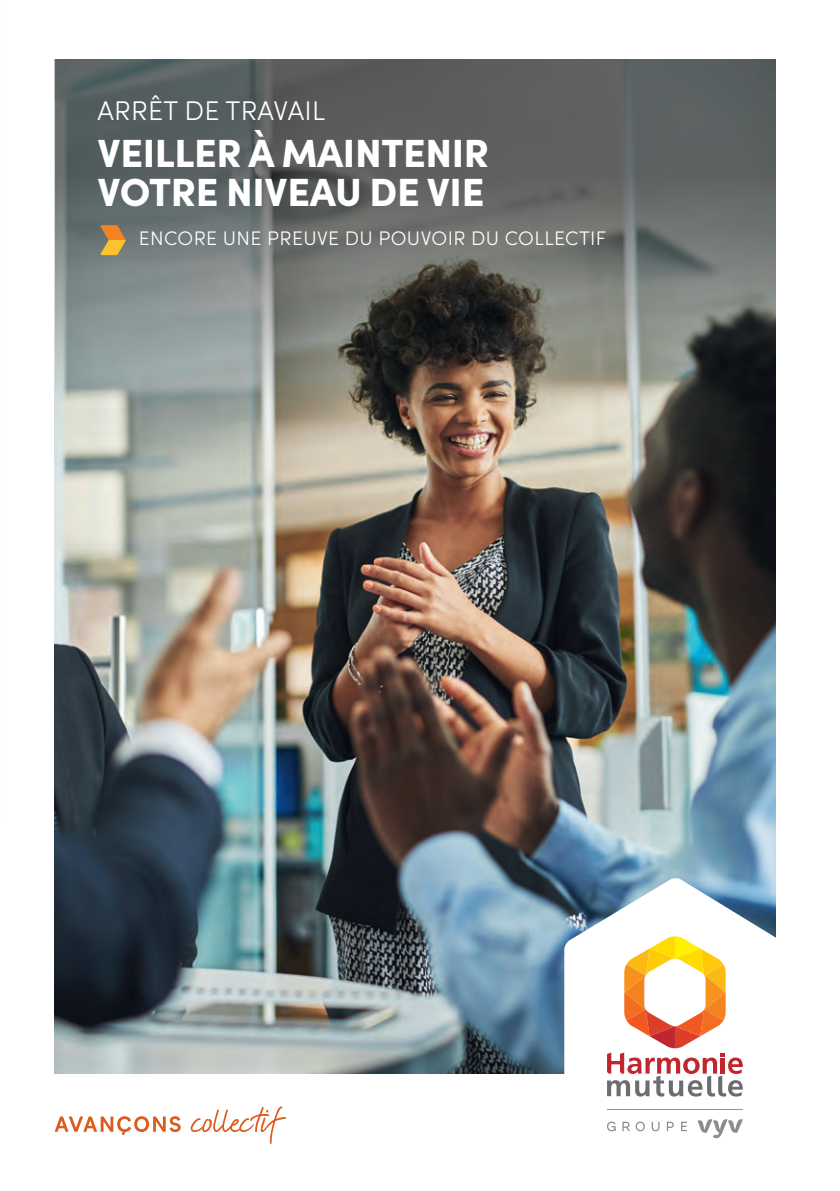
<style>
.page{position:relative;width:840px;height:1191px;background:#fff}
.page>*{position:absolute;margin:0;border:0;box-sizing:border-box;transform-origin:0 0}
.t1{font:900 39.4px/39.4px "Sofia Pro";letter-spacing:-.01em;color:#fff}
.t2{font:300 27px "Sofia Pro";letter-spacing:.01em;color:#fff}
.t3{font:300 19.6px "Sofia Pro";letter-spacing:.02em;color:#fff}
</style>
<div class="page">
<img style="left:55px;top:817px;width:720px;height:256px">
<img style="left:55px;top:60px;width:720px;height:757px">
<svg style="left:564px;top:877px;width:212px;height:262px"></svg>
<hr style="left:606px;top:1108px;width:136px;height:1px;background:#939598">
<svg style="left:606px;top:1121px;width:9px;height:10px"></svg>
<svg style="left:622px;top:1121px;width:7px;height:10px"></svg>
<svg style="left:635px;top:1121px;width:9px;height:10px"></svg>
<svg style="left:651px;top:1121px;width:8px;height:10px"></svg>
<svg style="left:666px;top:1121px;width:7px;height:10px"></svg>
<svg style="left:680px;top:1121px;width:6px;height:10px"></svg>
<svg style="left:697px;top:1119px;width:45px;height:19px"></svg>
<svg style="left:606px;top:936px;width:136px;height:160px"></svg>
<svg style="left:190px;top:1106px;width:96px;height:38px"></svg>
<svg style="left:55px;top:1116px;width:125px;height:19px"></svg>
<svg style="left:100px;top:225px;width:26px;height:15px"></svg>
<svg style="left:100px;top:240px;width:26px;height:15px"></svg>
<h2 class="t2" style="left:97px;top:91px;width:229px">ARRÊT DE TRAVAIL</h2>
<h1 class="t1" style="left:97px;top:129px;width:393px">VEILLER À MAINTENIR<br>VOTRE NIVEAU DE VIE</h1>
<p class="t3" style="left:139px;top:224px;width:468px">ENCORE UNE PREUVE DU POUVOIR DU COLLECTIF</p>
</div>
